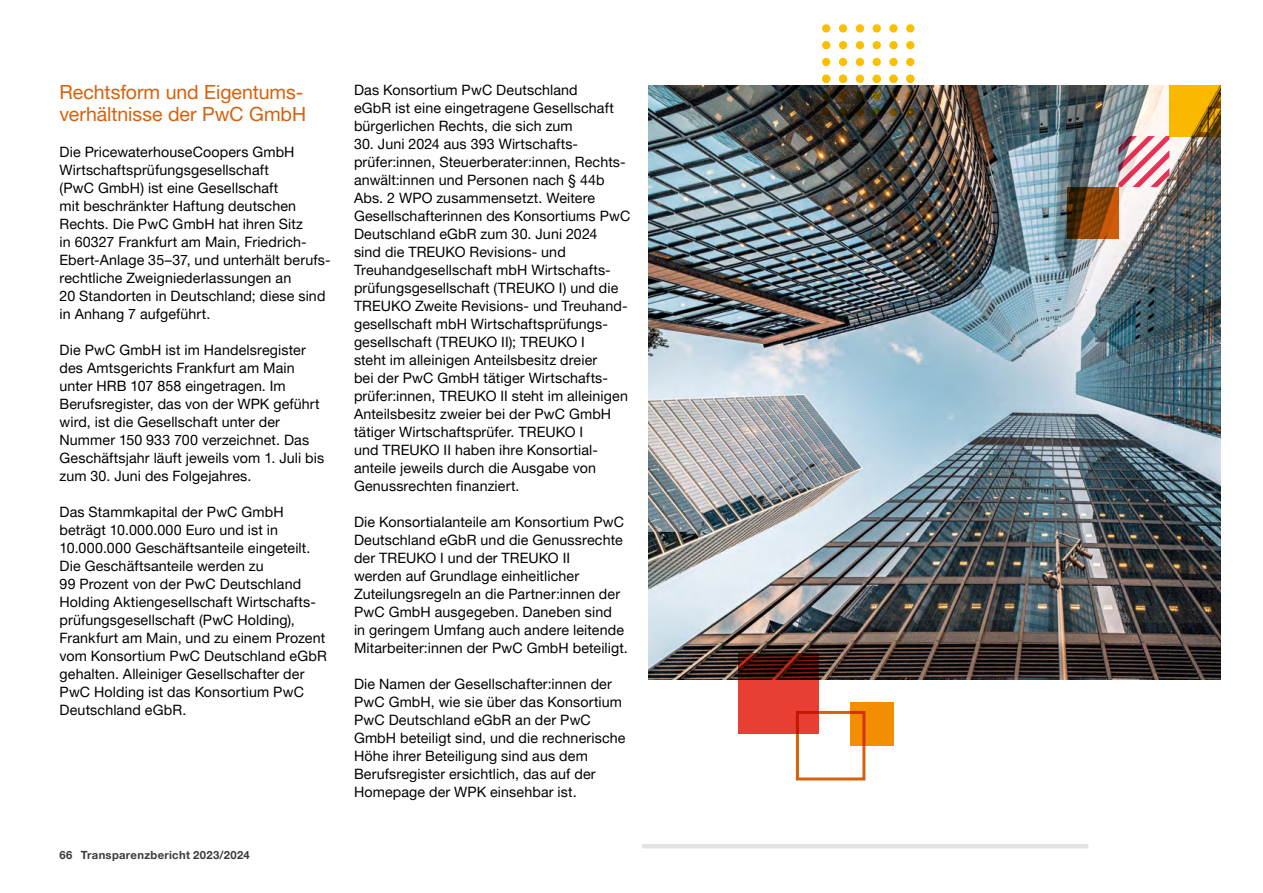
<style>
.page{position:relative;width:1263px;height:893px;background:#fff}
.page>*{position:absolute;margin:0;border:0;box-sizing:border-box;transform-origin:0 0}
.t1{font:19.5px/22.5px "Helvetica Neue LT Pro";color:#d76009}
.t2{font:14.25px/18px "Helvetica Neue LT Pro";letter-spacing:.01em;color:#000}
.t3{font:700 11.25px "Helvetica Neue LT Pro";letter-spacing:.03em;color:#3c3c3b}
</style>
<div class="page">
<img style="left:648px;top:85px;width:572px;height:594px">
<svg style="left:738px;top:653px;width:81px;height:80px;fill:#e83e33"></svg>
<svg style="left:1169px;top:85px;width:51px;height:51px;fill:#fab800"></svg>
<svg style="left:1067px;top:187px;width:51px;height:51px"></svg>
<div style="left:850px;top:702px;width:44px;height:44px;background:#f28e00"></div>
<div style="left:796px;top:711px;width:69px;height:69px;border:3px solid #d76009"></div>
<hr style="left:642px;top:844px;width:446px;height:4px;background:#e3e3e3">
<svg style="left:1118px;top:136px;width:51px;height:51px"></svg>
<svg style="left:839px;top:91px;width:8px;height:9px"></svg>
<svg style="left:839px;top:108px;width:8px;height:9px"></svg>
<div style="left:839px;top:75px;width:8px;height:8px;background:#fcbf00;border-radius:50%"></div>
<svg style="left:822px;top:91px;width:8px;height:9px"></svg>
<svg style="left:822px;top:108px;width:8px;height:9px"></svg>
<div style="left:822px;top:75px;width:8px;height:8px;background:#fcbf00;border-radius:50%"></div>
<svg style="left:872px;top:91px;width:9px;height:9px"></svg>
<svg style="left:872px;top:108px;width:9px;height:9px"></svg>
<div style="left:872px;top:75px;width:9px;height:8px;background:#fcbf00;border-radius:50%"></div>
<svg style="left:856px;top:91px;width:8px;height:9px"></svg>
<svg style="left:856px;top:108px;width:8px;height:9px"></svg>
<div style="left:856px;top:75px;width:8px;height:8px;background:#fcbf00;border-radius:50%"></div>
<svg style="left:906px;top:91px;width:8px;height:9px"></svg>
<svg style="left:906px;top:108px;width:8px;height:9px"></svg>
<div style="left:906px;top:75px;width:8px;height:8px;background:#fcbf00;border-radius:50%"></div>
<svg style="left:889px;top:91px;width:9px;height:9px"></svg>
<svg style="left:889px;top:108px;width:9px;height:9px"></svg>
<div style="left:889px;top:75px;width:9px;height:8px;background:#fcbf00;border-radius:50%"></div>
<div style="left:839px;top:58px;width:8px;height:8px;background:#fcbf00;border-radius:50%"></div>
<div style="left:839px;top:24px;width:8px;height:9px;background:#fcbf00;border-radius:50%"></div>
<div style="left:839px;top:41px;width:8px;height:8px;background:#fcbf00;border-radius:50%"></div>
<div style="left:822px;top:58px;width:8px;height:8px;background:#fcbf00;border-radius:50%"></div>
<div style="left:822px;top:24px;width:8px;height:9px;background:#fcbf00;border-radius:50%"></div>
<div style="left:822px;top:41px;width:8px;height:8px;background:#fcbf00;border-radius:50%"></div>
<div style="left:872px;top:58px;width:9px;height:8px;background:#fcbf00;border-radius:50%"></div>
<svg style="left:872px;top:24px;width:9px;height:9px"></svg>
<div style="left:872px;top:41px;width:9px;height:8px;background:#fcbf00;border-radius:50%"></div>
<div style="left:856px;top:58px;width:8px;height:8px;background:#fcbf00;border-radius:50%"></div>
<div style="left:856px;top:24px;width:8px;height:9px;background:#fcbf00;border-radius:50%"></div>
<div style="left:856px;top:41px;width:8px;height:8px;background:#fcbf00;border-radius:50%"></div>
<div style="left:906px;top:58px;width:8px;height:8px;background:#fcbf00;border-radius:50%"></div>
<div style="left:906px;top:24px;width:8px;height:9px;background:#fcbf00;border-radius:50%"></div>
<div style="left:906px;top:41px;width:8px;height:8px;background:#fcbf00;border-radius:50%"></div>
<div style="left:889px;top:58px;width:9px;height:8px;background:#fcbf00;border-radius:50%"></div>
<div style="left:889px;top:24px;width:9px;height:9px;background:#fcbf00;border-radius:50%"></div>
<div style="left:889px;top:41px;width:9px;height:8px;background:#fcbf00;border-radius:50%"></div>
<h1 class="t1" style="left:60px;top:80px;width:248px">Rechtsform und Eigentums&shy;verhältnisse der PwC GmbH</h1>
<p class="t2" style="left:60px;top:143px;width:271px">Die PricewaterhouseCoopers GmbH Wirtschaftsprüfungsgesellschaft<br>(PwC GmbH) ist eine Gesellschaft<br>mit beschränkter Haftung deutschen Rechts. Die PwC GmbH hat ihren Sitz<br>in 60327 Frankfurt am Main, Friedrich-Ebert-Anlage 35–37, und unterhält berufs&shy;rechtliche Zweigniederlassungen an<br>20 Standorten in Deutschland; diese sind in Anhang 7 aufgeführt.</p>
<p class="t2" style="left:60px;top:341px;width:266px">Die PwC GmbH ist im Handelsregister des Amtsgerichts Frankfurt am Main unter HRB 107 858 eingetragen. Im Berufsregister, das von der WPK geführt wird, ist die Gesellschaft unter der Nummer 150 933 700 verzeichnet. Das Geschäftsjahr läuft jeweils vom 1. Juli bis zum 30. Juni des Folgejahres.</p>
<p class="t2" style="left:60px;top:503px;width:269px">Das Stammkapital der PwC GmbH beträgt 10.000.000 Euro und ist in 10.000.000 Geschäftsanteile eingeteilt.<br>Die Geschäftsanteile werden zu<br>99 Prozent von der PwC Deutschland Holding Aktiengesellschaft Wirtschafts&shy;prüfungsgesellschaft (PwC Holding), Frankfurt am Main, und zu einem Prozent vom Konsortium PwC Deutschland eGbR gehalten. Alleiniger Gesellschafter der PwC Holding ist das Konsortium PwC Deutschland eGbR.</p>
<p class="t3" style="left:60px;top:847px;width:192px">66 Transparenzbericht 2023/2024</p>
<p class="t2" style="left:354px;top:81px;width:261px">Das Konsortium PwC Deutschland eGbR ist eine eingetragene Gesellschaft bürgerlichen Rechts, die sich zum</p>
<p class="t2" style="left:354px;top:135px;width:278px">30. Juni 2024 aus 393 Wirtschafts&shy;prüfer:innen, Steuerberater:innen, Rechts&shy;anwält:innen und Personen nach § 44b Abs. 2 WPO zusammensetzt. Weitere Gesellschafterinnen des Konsortiums PwC Deutschland eGbR zum 30. Juni 2024<br>sind die TREUKO Revisions- und Treuhandgesellschaft mbH Wirtschafts&shy;prüfungsgesellschaft (TREUKO I) und die TREUKO Zweite Revisions- und Treuhand&shy;gesellschaft mbH Wirtschaftsprüfungs&shy;gesellschaft (TREUKO II); TREUKO I<br>steht im alleinigen Anteilsbesitz dreier<br>bei der PwC GmbH tätiger Wirtschafts&shy;prüfer:innen, TREUKO II steht im alleinigen Anteilsbesitz zweier bei der PwC GmbH tätiger Wirtschaftsprüfer. TREUKO I<br>und TREUKO II haben ihre Konsortial&shy;anteile jeweils durch die Ausgabe von Genussrechten finanziert.</p>
<p class="t2" style="left:354px;top:513px;width:275px">Die Konsortialanteile am Konsortium PwC Deutschland eGbR und die Genussrechte der TREUKO I und der TREUKO II<br>werden auf Grundlage einheitlicher Zuteilungsregeln an die Partner:innen der PwC GmbH ausgegeben. Daneben sind<br>in geringem Umfang auch andere leitende Mitarbeiter:innen der PwC GmbH beteiligt.</p>
<p class="t2" style="left:354px;top:675px;width:273px">Die Namen der Gesellschafter:innen der PwC GmbH, wie sie über das Konsortium PwC Deutschland eGbR an der PwC GmbH beteiligt sind, und die rechnerische Höhe ihrer Beteiligung sind aus dem Berufsregister ersichtlich, das auf der Homepage der WPK einsehbar ist.</p>
</div>
